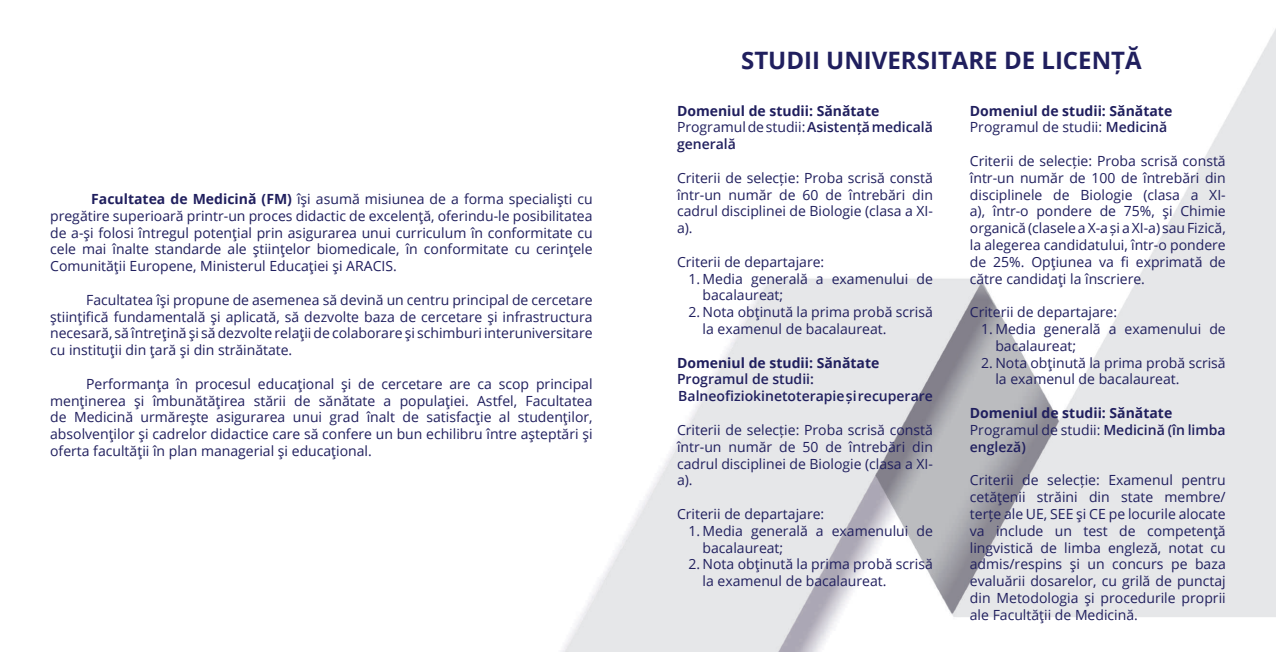
<style>
.page{position:relative;width:1276px;height:652px;background:#fff}
.page>*{position:absolute;margin:0;border:0;box-sizing:border-box;transform-origin:0 0}
.t1{font:700 24px "Open Sans";color:#201f5e}
.t2{font:14px/16.8px "Open Sans";color:#201f5e;text-align:justify}
.t3{font:700 14px/16.8px "Open Sans";color:#201f5e}
.t4{font:600 14px/16.8px "Open Sans";color:#201f5e}
.s1{font-weight:700}
.s2{font-weight:400}
.s3{font-weight:600}
</style>
<div class="page">
<img style="left:561px;top:28px;width:715px;height:624px">
<p class="t2" style="left:50px;top:190px;width:544px;text-indent:41px"><span class="s1">Facultatea de Medicină (FM)</span> îşi asumă misiunea de a forma specialişti cu pregătire superioară printr-un proces didactic de excelenţă, oferindu-le posibilitatea de a-şi folosi întregul potenţial prin asigurarea unui curriculum în conformitate cu cele mai înalte standarde ale ştiinţelor biomedicale, în conformitate cu cerinţele Comunităţii Europene, Ministerul Educaţiei şi ARACIS.</p>
<p class="t2" style="left:50px;top:291px;width:544px;text-indent:36px">Facultatea îşi propune de asemenea să devină un centru principal de cercetare ştiinţifică fundamentală şi aplicată, să dezvolte baza de cercetare şi infrastructura necesară, să întreţină şi să dezvolte relaţii de colaborare şi schimburi interuniversitare cu instituţii din ţară şi din străinătate.</p>
<p class="t2" style="left:50px;top:375px;width:544px;text-indent:36px">Performanţa în procesul educaţional şi de cercetare are ca scop principal menţinerea şi îmbunătăţirea stării de sănătate a populaţiei. Astfel, Facultatea de Medicină urmăreşte asigurarea unui grad înalt de satisfacţie al studenţilor, absolvenţilor şi cadrelor didactice care să confere un bun echilibru între aşteptări şi oferta facultăţii în plan managerial şi educaţional.</p>
<h1 class="t1" style="left:741px;top:43px;width:402px">STUDII UNIVERSITARE DE LICENȚĂ</h1>
<p class="t3" style="left:677px;top:102px;width:257px">Domeniul de studii: Sănătate<br><span class="s2">Programul de studii:</span> <span class="s3">Asistență medicală generală</span></p>
<p class="t2" style="left:677px;top:169px;width:257px">Criterii de selecție: Proba scrisă constă într-un număr de 60 de întrebări din cadrul disciplinei de Biologie (clasa a XI&shy;a).</p>
<p class="t2" style="left:677px;top:253px;width:149px">Criterii de departajare:</p>
<p class="t2" style="left:702px;top:270px;width:232px;text-indent:-14px">1. Media generală a examenului de bacalaureat;</p>
<p class="t2" style="left:702px;top:303px;width:232px;text-indent:-14px">2. Nota obţinută la prima probă scrisă la examenul de bacalaureat.</p>
<p class="t3" style="left:677px;top:354px;width:204px">Domeniul de studii: Sănătate</p>
<p class="t4" style="left:677px;top:371px;width:257px">Programul de studii:<br>Balneofiziokinetoterapie și recuperare</p>
<p class="t2" style="left:677px;top:421px;width:257px">Criterii de selecție: Proba scrisă constă într-un număr de 50 de întrebări din cadrul disciplinei de Biologie (clasa a XI&shy;a).</p>
<p class="t2" style="left:677px;top:505px;width:149px">Criterii de departajare:</p>
<p class="t2" style="left:702px;top:522px;width:232px;text-indent:-14px">1. Media generală a examenului de bacalaureat;</p>
<p class="t2" style="left:702px;top:555px;width:232px;text-indent:-14px">2. Nota obţinută la prima probă scrisă la examenul de bacalaureat.</p>
<p class="t3" style="left:970px;top:102px;width:204px">Domeniul de studii: Sănătate<br><span class="s2">Programul de studii:</span> <span class="s3">Medicină</span></p>
<p class="t2" style="left:970px;top:152px;width:257px">Criterii de selecție: Proba scrisă constă într-un număr de 100 de întrebări din disciplinele de Biologie (clasa a XI&shy;a), într-o pondere de 75%, şi Chimie organică (clasele a X-a și a XI-a) sau Fizică, la alegerea candidatului, într-o pondere de 25%. Opţiunea va fi exprimată de către candidaţi la înscriere.</p>
<p class="t2" style="left:970px;top:303px;width:149px">Criterii de departajare:</p>
<p class="t2" style="left:995px;top:320px;width:232px;text-indent:-14px">1. Media generală a examenului de bacalaureat;</p>
<p class="t2" style="left:995px;top:354px;width:232px;text-indent:-14px">2. Nota obţinută la prima probă scrisă la examenul de bacalaureat.</p>
<p class="t3" style="left:970px;top:404px;width:257px">Domeniul de studii: Sănătate<br><span class="s2">Programul de studii:</span> <span class="s3">Medicină (în limba engleză)</span></p>
<p class="t2" style="left:970px;top:471px;width:257px">Criterii de selecție: Examenul pentru cetăţenii străini din state membre/ terțe ale UE, SEE şi CE pe locurile alocate va include un test de competenţă lingvistică de limba engleză, notat cu admis/respins şi un concurs pe baza evaluării dosarelor, cu grilă de punctaj din Metodologia şi procedurile proprii ale Facultăţii de Medicină.</p>
</div>
